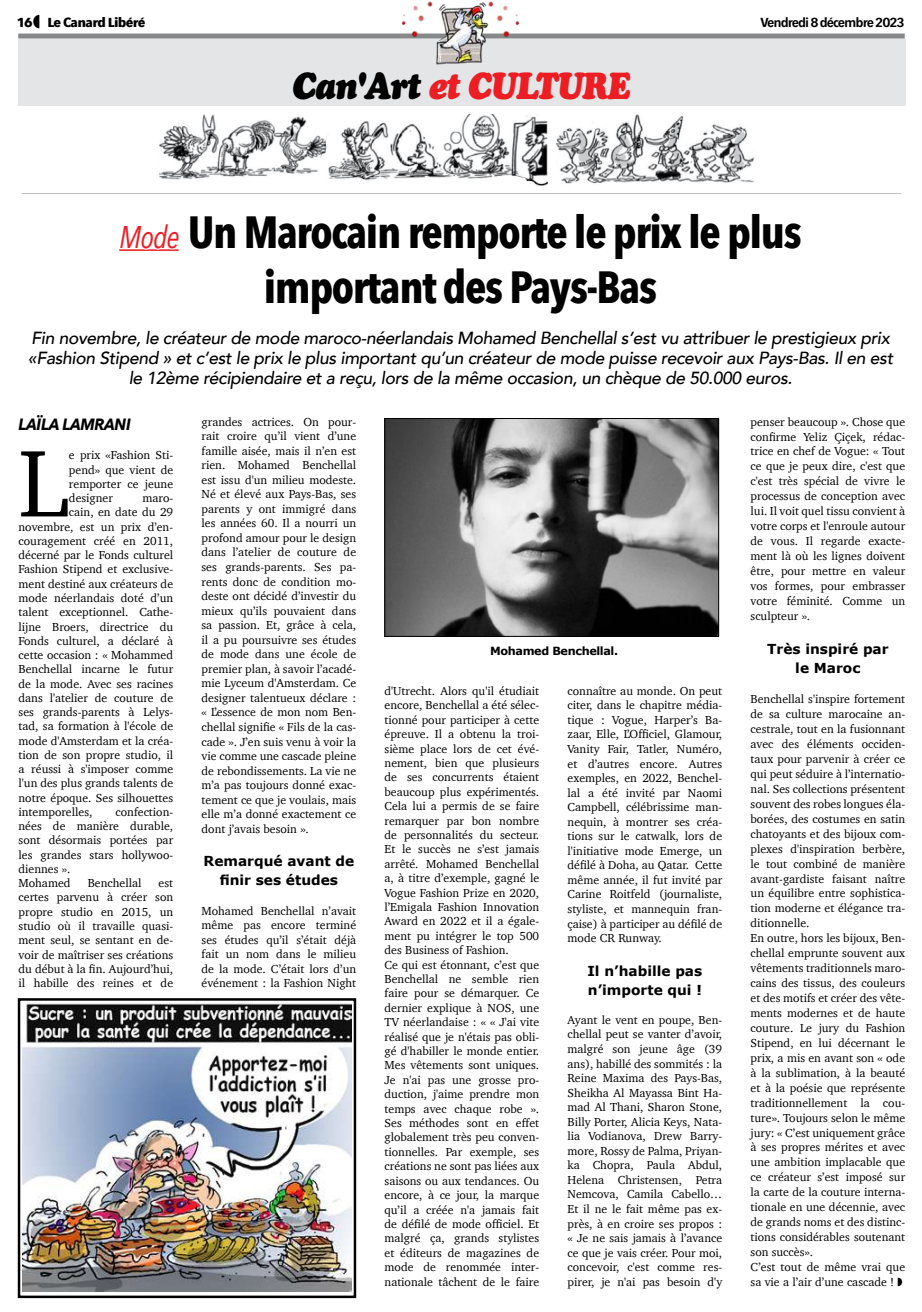
<style>
.page{position:relative;width:922px;height:1312px;background:#fff}
.page>*{position:absolute;margin:0;border:0;box-sizing:border-box;transform-origin:0 0}
.t1{font:96.88px "Charter";color:#000}
.t2{font:700 45px/55px "Avenir Next Condensed";letter-spacing:-.03em;color:#000;text-align:center}
.t3{font:italic 37.5px "Cooper Black Std";letter-spacing:-.04em;color:#ed1d24;scale:.9 1}
.t4{font:italic 500 17.5px/20px "Avenir";letter-spacing:-.02em;color:#000;text-align:center}
.t5{font:italic 700 16.25px "Avenir Next";letter-spacing:-.02em;color:#000;scale:.93 1}
.t6{font:700 13.75px/19px "Verdana";color:#000;text-align:center}
.t7{font:600 13px "Avenir Next Condensed";letter-spacing:-.06em;color:#000;scale:1.25 1}
.t8{font:700 13px "Avenir Next Condensed";letter-spacing:-.04em;color:#000;scale:1.25 1}
.t9{font:11.88px/14.5px "Charter";color:#000;text-align:justify}
.t10{font:700 11.25px "Verdana";letter-spacing:-.03em;color:#000}
.s1{color:#000}
.s2{font-weight:400;font-style:italic;font-size:31.25px;color:#ed1d24}
</style>
<div class="page">
<div style="left:18px;top:34px;width:886px;height:5px;background:#86888a"></div>
<img style="left:159px;top:115px;width:390px;height:71px">
<img style="left:556px;top:114px;width:199px;height:70px">
<hr style="left:22px;top:193px;width:879px;height:1px;background:#bcbec0">
<div style="left:18px;top:40px;width:886px;height:66px;background:#e4e5e6"></div>
<img style="left:396px;top:1px;width:130px;height:64px">
<svg style="left:119px;top:249px;width:60px;height:2px"></svg>
<img style="left:386px;top:420px;width:330px;height:214px">
<div style="left:384px;top:418px;width:334px;height:218px;border:1px solid #000"></div>
<div style="left:18px;top:997px;width:338px;height:300px;border:2px solid #000"></div>
<img style="left:22px;top:1001px;width:329px;height:289px">
<p class="t8" style="left:17px;top:14px;width:104px">16 Le Canard Libéré</p>
<p class="t7" style="left:760px;top:11px;width:117px">Vendredi 8 décembre 2023</p>
<h3 class="t3" style="left:292px;top:63px;width:377px"><span class="s1">Can'Art</span> et CULTURE</h3>
<h2 class="t2" style="left:119px;top:204px;width:684px"><span class="s2">Mode</span> Un Marocain remporte le prix le plus important des Pays-Bas</h2>
<p class="t4" style="left:28px;top:328px;width:866px">Fin novembre, le créateur de mode maroco-néerlandais Mohamed Benchellal s’est vu attribuer le prestigieux prix «Fashion Stipend » et c’est le prix le plus important qu’un créateur de mode puisse recevoir aux Pays-Bas. Il en est le 12ème récipiendaire et a reçu, lors de la même occasion, un chèque de 50.000 euros.</p>
<h3 class="t5" style="left:19px;top:410px;width:122px">LAÏLA LAMRANI</h3>
<h1 class="t1" style="left:19px;top:399px;width:52px">L</h1>
<p class="t9" style="left:69px;top:448px;width:106px">e prix «Fashion Sti&shy;pend» que vient de remporter ce jeune designer</p>
<p class="t9" style="left:142px;top:490px;width:32px">maro-</p>
<p class="t9" style="left:69px;top:505px;width:106px">cain, en date du 29</p>
<p class="t9" style="left:19px;top:519px;width:156px">novembre, est un prix d’en-</p>
<p class="t9" style="left:19px;top:533px;width:156px">couragement créé en 2011,</p>
<p class="t9" style="left:19px;top:547px;width:156px">décerné par le Fonds culturel</p>
<p class="t9" style="left:19px;top:562px;width:156px">Fashion Stipend et exclusive-</p>
<p class="t9" style="left:19px;top:576px;width:156px">ment destiné aux créateurs de</p>
<p class="t9" style="left:19px;top:590px;width:156px">mode néerlandais doté d’un</p>
<p class="t9" style="left:19px;top:604px;width:156px">talent exceptionnel. Cathe-</p>
<p class="t9" style="left:19px;top:619px;width:156px">lijne Broers, directrice du</p>
<p class="t9" style="left:19px;top:633px;width:156px">Fonds culturel, a déclaré à</p>
<p class="t9" style="left:19px;top:647px;width:156px">cette occasion : « Mohammed</p>
<p class="t9" style="left:19px;top:661px;width:156px">Benchellal incarne le futur</p>
<p class="t9" style="left:19px;top:676px;width:156px">de la mode. Avec ses racines</p>
<p class="t9" style="left:19px;top:690px;width:156px">dans l'atelier de couture de</p>
<p class="t9" style="left:19px;top:704px;width:156px">ses grands-parents à Lelys-</p>
<p class="t9" style="left:19px;top:718px;width:156px">tad, sa formation à l'école de</p>
<p class="t9" style="left:19px;top:733px;width:156px">mode d'Amsterdam et la créa-</p>
<p class="t9" style="left:19px;top:747px;width:156px">tion de son propre studio, il</p>
<p class="t9" style="left:19px;top:761px;width:156px">a réussi à s'imposer comme</p>
<p class="t9" style="left:19px;top:775px;width:156px">l'un des plus grands talents de</p>
<p class="t9" style="left:19px;top:790px;width:156px">notre époque. Ses silhouettes</p>
<p class="t9" style="left:19px;top:804px;width:75px">intemporelles,</p>
<p class="t9" style="left:19px;top:804px;width:156px;text-align:left;text-indent:97px">confection&shy;nées de manière durable, sont désormais portées par les grandes stars hollywoo&shy;diennes ».<br>Mohamed</p>
<p class="t9" style="left:88px;top:875px;width:55px">Benchellal</p>
<p class="t9" style="left:19px;top:875px;width:156px;text-indent:140px">est certes parvenu à créer son propre studio en 2015, un studio où il travaille quasi&shy;ment seul, se sentant en de&shy;voir de maîtriser ses créations du début à la fin. Aujourd’hui, il habille des reines et de</p>
<p class="t9" style="left:201px;top:414px;width:156px">grandes actrices. On pour&shy;rait croire qu’il vient d’une famille aisée, mais il n’en est rien. Mohamed Benchellal est issu d'un milieu modeste.<br>Né et élevé aux Pays-Bas, ses parents y ont immigré dans les années 60. Il a nourri un profond amour pour le design dans l’atelier de couture de ses grands-parents. Ses pa&shy;rents donc de condition mo&shy;deste ont décidé d’investir du mieux qu’ils pouvaient dans sa passion. Et, grâce à cela, il a pu poursuivre ses études de mode dans une école de premier plan, à savoir l’acadé&shy;mie Lyceum d'Amsterdam. Ce designer talentueux déclare : « L’essence de mon nom Ben&shy;chellal signifie « Fils de la cas&shy;cade ». J’en suis venu à voir la vie comme une cascade pleine de rebondissements. La vie ne m’a pas toujours donné exac&shy;tement ce que je voulais, mais elle m’a donné exactement ce dont j’avais besoin ».</p>
<p class="t6" style="left:203px;top:851px;width:152px">Remarqué avant de finir ses études</p>
<p class="t9" style="left:201px;top:902px;width:156px">Mohamed Benchellal n’avait même pas encore terminé ses études qu’il s’était déjà fait un nom dans le milieu de la mode. C’était lors d’un événement : la Fashion Night</p>
<p class="t10" style="left:490px;top:643px;width:129px">Mohamed Benchellal.</p>
<p class="t9" style="left:384px;top:683px;width:156px;text-align:left">d'Utrecht. Alors qu'il étudiait encore, Benchellal a été sélec&shy;tionné pour participer à cette épreuve. Il a obtenu la troi&shy;sième place lors de cet évé&shy;nement, bien que plusieurs de ses concurrents étaient beaucoup plus expérimentés.<br>Cela lui a permis de se faire remarquer par bon nombre de personnalités du secteur.<br>Et le succès ne s’est jamais arrêté. Mohamed Benchellal a, à titre d’exemple, gagné le<br>Vogue Fashion Prize en 2020, l’Emigala Fashion Innovation<br>Award en 2022 et il a égale&shy;ment pu intégrer le top 500 des Business of Fashion.<br>Ce qui est étonnant, c’est que<br>Benchellal ne semble rien faire pour se démarquer. Ce dernier explique à NOS, une<br>TV néerlandaise : « « J'ai vite réalisé que je n'étais pas obli&shy;gé d'habiller le monde entier.<br>Mes vêtements sont uniques.<br>Je n'ai pas une grosse pro&shy;duction, j'aime prendre mon temps avec chaque robe ».<br>Ses méthodes sont en effet globalement très peu conven&shy;tionnelles. Par exemple, ses créations ne sont pas liées aux saisons ou aux tendances. Ou encore, à ce jour, la marque qu’il a créée n'a jamais fait de défilé de mode officiel. Et malgré ça, grands stylistes et éditeurs de magazines de mode de renommée inter&shy;nationale tâchent de le faire</p>
<p class="t9" style="left:567px;top:683px;width:156px">connaître au monde. On peut citer, dans le chapitre média&shy;tique : Vogue, Harper’s Ba&shy;zaar, Elle, L’Officiel, Glamour, Vanity Fair, Tatler, Numéro, et d’autres encore. Autres exemples, en 2022, Benchel&shy;lal a été invité par Naomi Campbell, célébrissime man&shy;nequin, à montrer ses créa&shy;tions sur le catwalk, lors de l'initiative mode Emerge, un défilé à Doha, au Qatar. Cette même année, il fut invité par Carine Roitfeld (journaliste, styliste, et mannequin fran&shy;çaise) à participer au défilé de mode CR Runway.</p>
<p class="t6" style="left:587px;top:961px;width:116px;text-align:left">Il n’habille pas n’importe qui !</p>
<p class="t9" style="left:567px;top:1012px;width:156px">Ayant le vent en poupe, Ben&shy;chellal peut se vanter d’avoir, malgré son jeune âge (39 ans), habillé des sommités : la Reine Maxima des Pays-Bas, Sheikha Al Mayassa Bint Ha&shy;mad Al Thani, Sharon Stone, Billy Porter, Alicia Keys, Nata&shy;lia Vodianova, Drew Barry&shy;more, Rossy de Palma, Priyan&shy;ka Chopra, Paula Abdul, Helena Christensen, Petra Nemcova, Camila Cabello… Et il ne le fait même pas ex&shy;près, à en croire ses propos : « Je ne sais jamais à l’avance ce que je vais créer. Pour moi, concevoir, c'est comme res&shy;pirer, je n'ai pas besoin d'y</p>
<p class="t9" style="left:750px;top:414px;width:156px;line-height:14.9px">penser beaucoup ». Chose que confirme Yeliz Çiçek, rédac&shy;trice en chef de Vogue: « Tout ce que je peux dire, c'est que c'est très spécial de vivre le processus de conception avec lui. Il voit quel tissu convient à votre corps et l'enroule autour de vous. Il regarde exacte&shy;ment là où les lignes doivent être, pour mettre en valeur vos formes, pour embrasser votre féminité. Comme un sculpteur ».</p>
<p class="t6" style="left:767px;top:639px;width:123px;line-height:19.4px">Très inspiré par le Maroc</p>
<p class="t9" style="left:750px;top:691px;width:156px;line-height:14.9px;text-align:left">Benchellal s'inspire fortement de sa culture marocaine an&shy;cestrale, tout en la fusionnant avec des éléments occiden&shy;taux pour parvenir à créer ce qui peut séduire à l’internatio&shy;nal. Ses collections présentent souvent des robes longues éla&shy;borées, des costumes en satin chatoyants et des bijoux com&shy;plexes d'inspiration berbère, le tout combiné de manière avant-gardiste faisant naître un équilibre entre sophistica&shy;tion moderne et élégance tra&shy;ditionnelle.<br>En outre, hors les bijoux, Ben&shy;chellal emprunte souvent aux vêtements traditionnels maro&shy;cains des tissus, des couleurs et des motifs et créer des vête&shy;ments modernes et de haute couture. Le jury du Fashion<br>Stipend, en lui décernant le prix, a mis en avant son « ode à la sublimation, à la beauté et à la poésie que représente traditionnellement la cou&shy;ture». Toujours selon le même jury: « C’est uniquement grâce à ses propres mérites et avec une ambition implacable que ce créateur s’est imposé sur la carte de la couture interna&shy;tionale en une décennie, avec de grands noms et des distinc&shy;tions considérables soutenant son succès».<br>C’est tout de même vrai que sa vie a l’air d’une cascade !</p>
</div>
